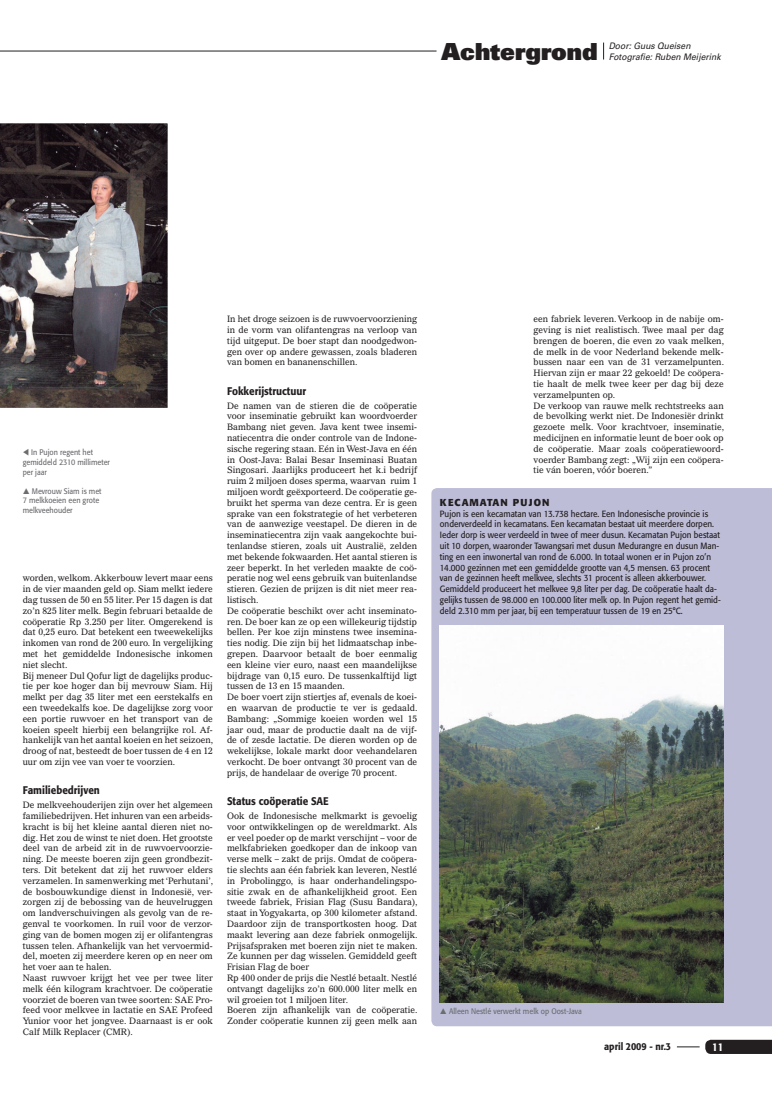
<style>
.page{position:relative;width:772px;height:1100px;background:#fff}
.page>*{position:absolute;margin:0;border:0;box-sizing:border-box;transform-origin:0 0}
.t1{font:23.5px "Univers LT Std X Black";color:#231f20}
.t2{font:500 11px "Formata";color:#231f20;scale:.9 1}
.t3{font:500 11px "Formata";color:#fff;scale:.9 1}
.t4{font:500 10px "Formata";color:#231f20;scale:.9 1}
.t5{font:700 10px "Formata";letter-spacing:.1em;color:#231f20}
.t6{font:9px/10.8px "Gazette LT Std";color:#231f20;scale:.95 1}
.t7{font:9px/10.8px "Formata";color:#231f20;scale:.9 1}
.t8{font:italic 9px/10.5px "Univers LT Std";color:#231f20;scale:.95 1}
.t9{font:8px/9.6px "Formata";color:#6c6d70;scale:.9 1}
</style>
<div class="page">
<svg style="left:676px;top:1040px;width:95px;height:14px"></svg>
<hr style="left:0;top:51px;width:436px;height:1px;background:#231f20">
<div style="left:431px;top:488px;width:340px;height:538px;background:#bdbdd8"></div>
<svg style="left:0;top:123px;width:168px;height:285px;background:#524b4d"></svg>
<img style="left:439px;top:625px;width:284px;height:377px">
<svg style="left:440px;top:1008px;width:6px;height:6px"></svg>
<h1 class="t1" style="left:441px;top:36px;width:158px">Achtergrond</h1>
<p class="t8" style="left:608px;top:41px;width:119px">Door: Guus Queisen<br>Fotografie: Ruben Meijerink</p>
<p class="t9" style="left:23px;top:448px;width:98px">▼ In Pujon regent het gemiddeld 2310 millimeter per jaar</p>
<p class="t9" style="left:23px;top:486px;width:89px;text-indent:9px">Mevrouw Siam is met<br>7 melkkoeien een grote melkveehouder</p>
<p class="t6" style="left:23px;top:573px;width:202px">worden, welkom. Akkerbouw levert maar eens in de vier maanden geld op. Siam melkt iedere dag tussen de 50 en 55 liter. Per 15 dagen is dat zo’n 825 liter melk. Begin februari betaalde de coöperatie Rp 3.250 per liter. Omgerekend is dat 0,25 euro. Dat betekent een tweewekelijks inkomen van rond de 200 euro. In vergelijking met het gemiddelde Indonesische inkomen niet slecht.<br>Bij meneer Dul Qofur ligt de dagelijks produc&shy;tie per koe hoger dan bij mevrouw Siam. Hij melkt per dag 35 liter met een eerstekalfs en een tweedekalfs koe. De dagelijkse zorg voor een portie ruwvoer en het transport van de koeien speelt hierbij een belangrijke rol. Af&shy;hankelijk van het aantal koeien en het seizoen, droog of nat, besteedt de boer tussen de 4 en 12 uur om zijn vee van voer te voorzien.</p>
<p class="t2" style="left:23px;top:784px;width:87px">Familiebedrijven</p>
<p class="t6" style="left:23px;top:799px;width:202px">De melkveehouderijen zijn over het algemeen familiebedrijven. Het inhuren van een arbeids&shy;kracht is bij het kleine aantal dieren niet no&shy;dig. Het zou de winst te niet doen. Het grootste deel van de arbeid zit in de ruwvoervoorzie&shy;ning. De meeste boeren zijn geen grondbezit&shy;ters. Dit betekent dat zij het ruwvoer elders verzamelen. In samenwerking met ‘Perhutani’, de bosbouwkundige dienst in Indonesië, ver&shy;zorgen zij de bebossing van de heuvelruggen om landverschuivingen als gevolg van de re&shy;genval te voorkomen. In ruil voor de verzor&shy;ging van de bomen mogen zij er olifantengras tussen telen. Afhankelijk van het vervoermid&shy;del, moeten zij meerdere keren op en neer om het voer aan te halen.<br>Naast ruwvoer krijgt het vee per twee liter melk één kilogram krachtvoer. De coöperatie voorziet de boeren van twee soorten: SAE Pro&shy;feed voor melkvee in lactatie en SAE Profeed Yunior voor het jongvee. Daarnaast is er ook Calf Milk Replacer (CMR).</p>
<p class="t6" style="left:227px;top:313px;width:201px;text-align:justify">In het droge seizoen is de ruwvoervoorziening in de vorm van olifantengras na verloop van tijd uitgeput. De boer stapt dan noodgedwon&shy;gen over op andere gewassen, zoals bladeren van bomen en bananenschillen.</p>
<p class="t2" style="left:227px;top:384px;width:89px">Fokkerijstructuur</p>
<p class="t6" style="left:227px;top:400px;width:202px">De namen van de stieren die de coöperatie voor inseminatie gebruikt kan woordvoerder Bambang niet geven. Java kent twee insemi&shy;natiecentra die onder controle van de Indone&shy;sische regering staan. Eén in West-Java en één in Oost-Java: Balai Besar Inseminasi Buatan Singosari. Jaarlijks produceert het k.i bedrijf ruim 2 miljoen doses sperma, waarvan ruim 1 miljoen wordt geëxporteerd. De coöperatie ge&shy;bruikt het sperma van deze centra. Er is geen sprake van een fokstrategie of het verbeteren van de aanwezige veestapel. De dieren in de inseminatiecentra zijn vaak aangekochte bui&shy;tenlandse stieren, zoals uit Australië, zelden met bekende fokwaarden. Het aantal stieren is zeer beperkt. In het verleden maakte de coö&shy;peratie nog wel eens gebruik van buitenlandse stieren. Gezien de prijzen is dit niet meer rea&shy;listisch.<br>De coöperatie beschikt over acht inseminato&shy;ren. De boer kan ze op een willekeurig tijdstip bellen. Per koe zijn minstens twee insemina&shy;ties nodig. Die zijn bij het lidmaatschap inbe&shy;grepen. Daarvoor betaalt de boer eenmalig een kleine vier euro, naast een maandelijkse bijdrage van 0,15 euro. De tussenkalftijd ligt tussen de 13 en 15 maanden.<br>De boer voert zijn stiertjes af, evenals de koei&shy;en waarvan de productie te ver is gedaald.<br>Bambang: „Sommige koeien worden wel 15 jaar oud, maar de productie daalt na de vijf&shy;de of zesde lactatie. De dieren worden op de wekelijkse, lokale markt door veehandelaren verkocht. De boer ontvangt 30 procent van de prijs, de handelaar de overige 70 procent.</p>
<p class="t2" style="left:227px;top:794px;width:114px">Status coöperatie SAE</p>
<p class="t6" style="left:227px;top:810px;width:202px">Ook de Indonesische melkmarkt is gevoelig voor ontwikkelingen op de wereldmarkt. Als er veel poeder op de markt verschijnt – voor de melkfabrieken goedkoper dan de inkoop van verse melk – zakt de prijs. Omdat de coöpera&shy;tie slechts aan één fabriek kan leveren, Nestlé in Probolinggo, is haar onderhandelingspo&shy;sitie zwak en de afhankelijkheid groot. Een tweede fabriek, Frisian Flag (Susu Bandara), staat in Yogyakarta, op 300 kilometer afstand.<br>Daardoor zijn de transportkosten hoog. Dat maakt levering aan deze fabriek onmogelijk.<br>Prijsafspraken met boeren zijn niet te maken.<br>Ze kunnen per dag wisselen. Gemiddeld geeft Frisian Flag de boer<br>Rp 400 onder de prijs die Nestlé betaalt. Nestlé ontvangt dagelijks zo’n 600.000 liter melk en wil groeien tot 1 miljoen liter.<br>Boeren zijn afhankelijk van de coöperatie.<br>Zonder coöperatie kunnen zij geen melk aan</p>
<p class="t6" style="left:533px;top:313px;width:202px">een fabriek leveren. Verkoop in de nabije om&shy;geving is niet realistisch. Twee maal per dag brengen de boeren, die even zo vaak melken, de melk in de voor Nederland bekende melk&shy;bussen naar een van de 31 verzamelpunten.<br>Hiervan zijn er maar 22 gekoeld! De coöpera&shy;tie haalt de melk twee keer per dag bij deze verzamelpunten op.<br>De verkoop van rauwe melk rechtstreeks aan de bevolking werkt niet. De Indonesiër drinkt gezoete melk. Voor krachtvoer, inseminatie, medicijnen en informatie leunt de boer ook op de coöperatie. Maar zoals coöperatiewoord&shy;voerder Bambang zegt: „Wij zijn een coöpera&shy;tie ván boeren, vóór boeren.”</p>
<p class="t5" style="left:439px;top:496px;width:111px">KECAMATAN PUJON</p>
<p class="t7" style="left:439px;top:508px;width:313px">Pujon is een kecamatan van 13.738 hectare. Een Indonesische provincie is onderverdeeld in kecamatans. Een kecamatan bestaat uit meerdere dorpen.<br>Ieder dorp is weer verdeeld in twee of meer dusun. Kecamatan Pujon bestaat uit 10 dorpen, waaronder Tawangsari met dusun Medurangre en dusun Man&shy;ting en een inwonertal van rond de 6.000. In totaal wonen er in Pujon zo’n 14.000 gezinnen met een gemiddelde grootte van 4,5 mensen. 63 procent van de gezinnen heeft melkvee, slechts 31 procent is alleen akkerbouwer.<br>Gemiddeld produceert het melkvee 9,8 liter per dag. De coöperatie haalt da&shy;gelijks tussen de 98.000 en 100.000 liter melk op. In Pujon regent het gemid&shy;deld 2.310 mm per jaar, bij een temperatuur tussen de 19 en 25°C.</p>
<p class="t9" style="left:449px;top:1006px;width:149px">Alleen Nestlé verwerkt melk op Oost-Java</p>
<p class="t4" style="left:603px;top:1040px;width:76px">april 2009 - nr.3</p>
<p class="t3" style="left:711px;top:1040px;width:14px">11</p>
</div>
